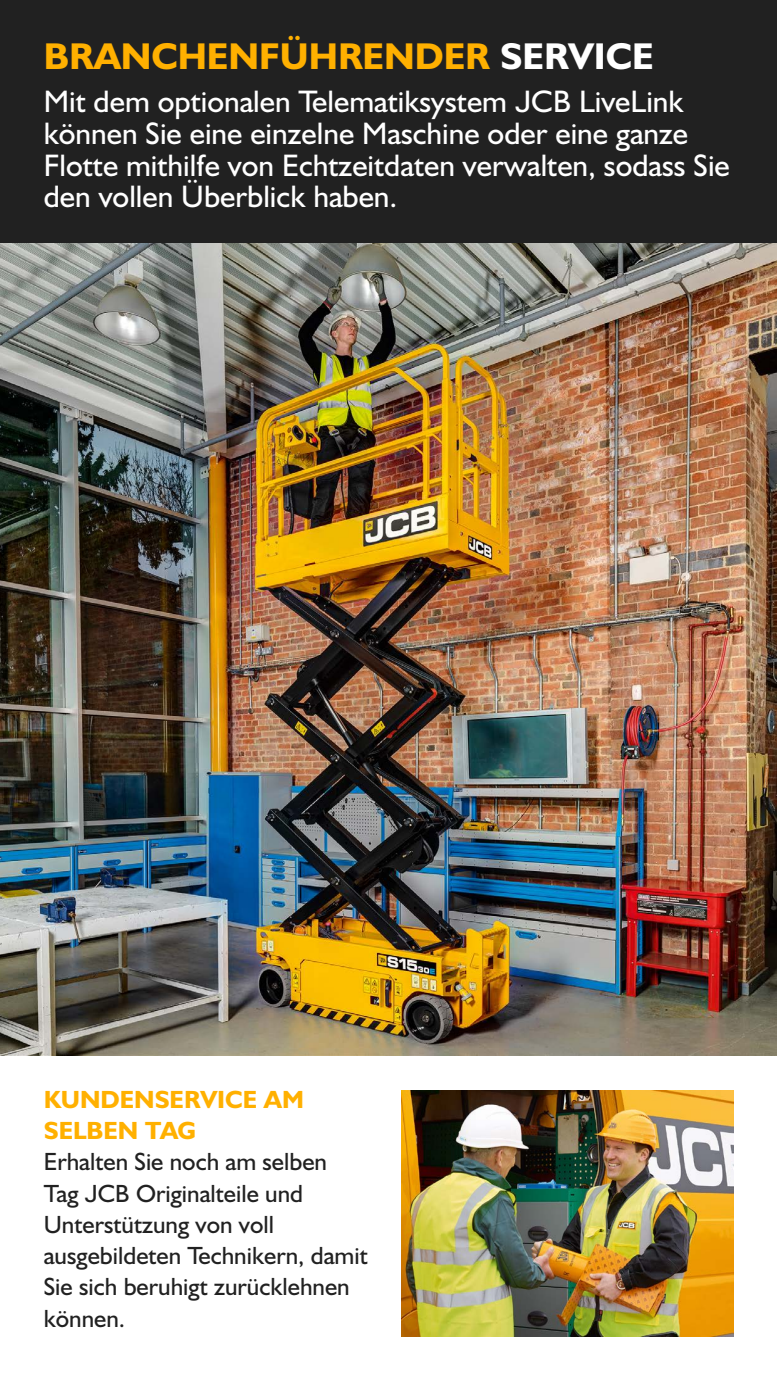
<style>
.page{position:relative;width:777px;height:1380px;background:#fff}
.page>*{position:absolute;margin:0;border:0;box-sizing:border-box;transform-origin:0 0}
.t1{font:700 37.5px "JCB Euro";color:#ffb000}
.t2{font:31.25px/31.9px "JCB Euro Roman";color:#fff}
.t3{font:25px/31.2px "JCB Euro Roman";color:#212121}
.t4{font:700 25px/31.2px "JCB Euro";color:#ffb000}
.s1{color:#fff}
</style>
<div class="page">
<img style="left:0;top:243px;width:776px;height:812px">
<img style="left:401px;top:1091px;width:331px;height:245px">
<div style="left:0;top:0;width:776px;height:243px;background:#212121"></div>
<p class="t1" style="left:44px;top:33px;width:611px">BRANCHENFÜHRENDER <span class="s1">SERVICE</span></p>
<p class="t2" style="left:44px;top:85px;width:687px">Mit dem optionalen Telematiksystem JCB LiveLink können Sie eine einzelne Maschine oder eine ganze Flotte mithilfe von Echtzeitdaten verwalten, sodass Sie den vollen Überblick haben.</p>
<p class="t4" style="left:44px;top:1083px;width:261px">KUNDENSERVICE AM<br>SELBEN TAG</p>
<p class="t3" style="left:44px;top:1146px;width:325px">Erhalten Sie noch am selben<br>Tag JCB Originalteile und<br>Unterstützung von voll ausgebildeten Technikern, damit<br>Sie sich beruhigt zurücklehnen können.</p>
</div>
